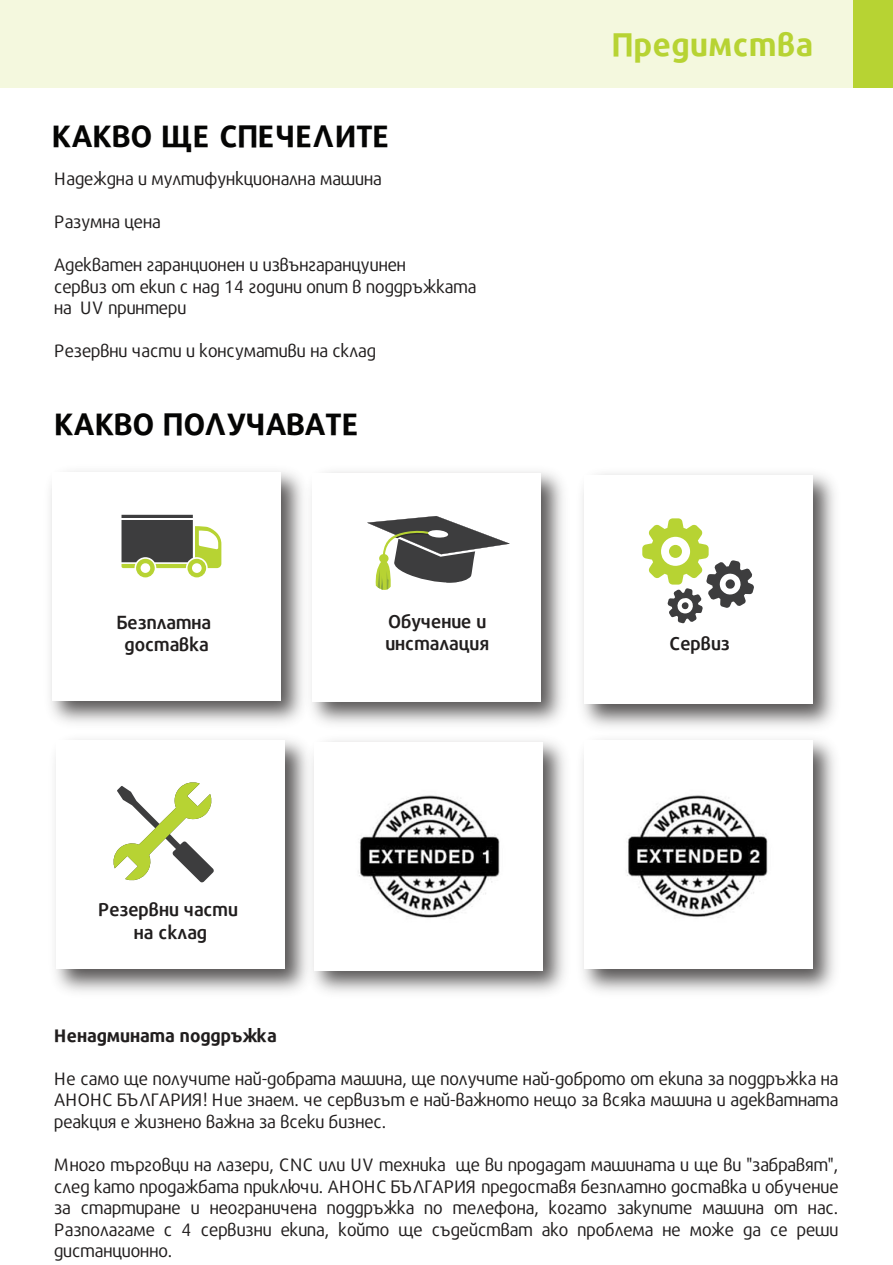
<style>
.page{position:relative;width:893px;height:1265px;background:#fff}
.page>*{position:absolute;margin:0;border:0;box-sizing:border-box;transform-origin:0 0}
.t1{font:700 32.1px "Repo";letter-spacing:.015em;color:#b7d333}
.t2{font:700 30.6px "Repo";color:#050504}
.t3{font:600 18.45px/22.2px "Repo";color:#211e1e;text-align:center}
.t4{font:18px/21.6px "Repo";color:#211e1e;text-align:justify}
.t5{font:700 18px "Repo";color:#211e1e}
</style>
<div class="page">
<div style="left:0;top:0;width:887px;height:88px;background:#f4f8de"></div>
<div style="left:853px;top:0;width:40px;height:88px;background:#b7d333"></div>
<img style="left:50px;top:471px;width:250px;height:252px">
<div style="left:52px;top:472px;width:228px;height:228px;background:#fff"></div>
<svg style="left:121px;top:514px;width:101px;height:64px"></svg>
<hr style="left:121px;top:519px;width:72px;height:1px;background:#fff">
<img style="left:300px;top:471px;width:263px;height:253px">
<div style="left:312px;top:473px;width:229px;height:228px;background:#fff"></div>
<svg style="left:367px;top:516px;width:143px;height:74px"></svg>
<img style="left:582px;top:473px;width:253px;height:254px">
<div style="left:584px;top:475px;width:228px;height:229px;background:#fff"></div>
<svg style="left:642px;top:518px;width:112px;height:105px"></svg>
<img style="left:55px;top:739px;width:247px;height:253px">
<div style="left:56px;top:740px;width:229px;height:229px;background:#fff"></div>
<svg style="left:113px;top:782px;width:101px;height:100px"></svg>
<img style="left:302px;top:740px;width:263px;height:253px">
<div style="left:314px;top:742px;width:228px;height:228px;background:#fff"></div>
<img style="left:582px;top:739px;width:253px;height:253px">
<div style="left:584px;top:740px;width:228px;height:229px;background:#fff"></div>
<img style="left:358px;top:795px;width:142px;height:123px">
<img style="left:626px;top:795px;width:142px;height:123px">
<h2 class="t2" style="left:52px;top:108px;width:340px">КАКВО ЩЕ СПЕЧЕЛИТЕ</h2>
<p class="t4" style="left:54px;top:166px;width:329px">Надеждна и мултифункционална машина</p>
<p class="t4" style="left:54px;top:209px;width:108px">Разумна цена</p>
<p class="t4" style="left:54px;top:252px;width:424px;text-align:left">Адекватен гаранционен и извънгаранцуинен<br>сервиз от екип с над 14 години опит в поддръжката на UV принтери</p>
<p class="t4" style="left:54px;top:338px;width:323px">Резервни части и консумативи на склад</p>
<h2 class="t2" style="left:54px;top:396px;width:307px">КАКВО ПОЛУЧАВАТЕ</h2>
<p class="t3" style="left:117px;top:609px;width:96px">Безплатна доставка</p>
<p class="t3" style="left:385px;top:608px;width:105px;text-align:left">Обучение и инсталация</p>
<p class="t3" style="left:98px;top:896px;width:141px">Резервни части на склад</p>
<h1 class="t1" style="left:612px;top:15px;width:202px">Предимства</h1>
<p class="t3" style="left:669px;top:630px;width:62px">Сервиз</p>
<p class="t5" style="left:54px;top:1018px;width:224px">Ненадмината поддръжка</p>
<p class="t4" style="left:54px;top:1065px;width:786px">Не само ще получите най-добрата машина, ще получите най-доброто от екипа за поддръжка на АНОНС БЪЛГАРИЯ! Ние знаем. че сервизът е най-важното нещо за всяка машина и адекватната реакция е жизнено важна за всеки бизнес.</p>
<p class="t4" style="left:54px;top:1151px;width:786px">Много търговци на лазери, CNC или UV техника ще ви продадат машината и ще ви "забравят", след като продажбата приключи. АНОНС БЪЛГАРИЯ предоставя безплатно доставка и обучение за стартиране и неограничена поддръжка по телефона, когато закупите машина от нас.<br>Разполагаме с 4 сервизни екипа, който ще съдействат ако проблема не може да се реши дистанционно.</p>
</div>
